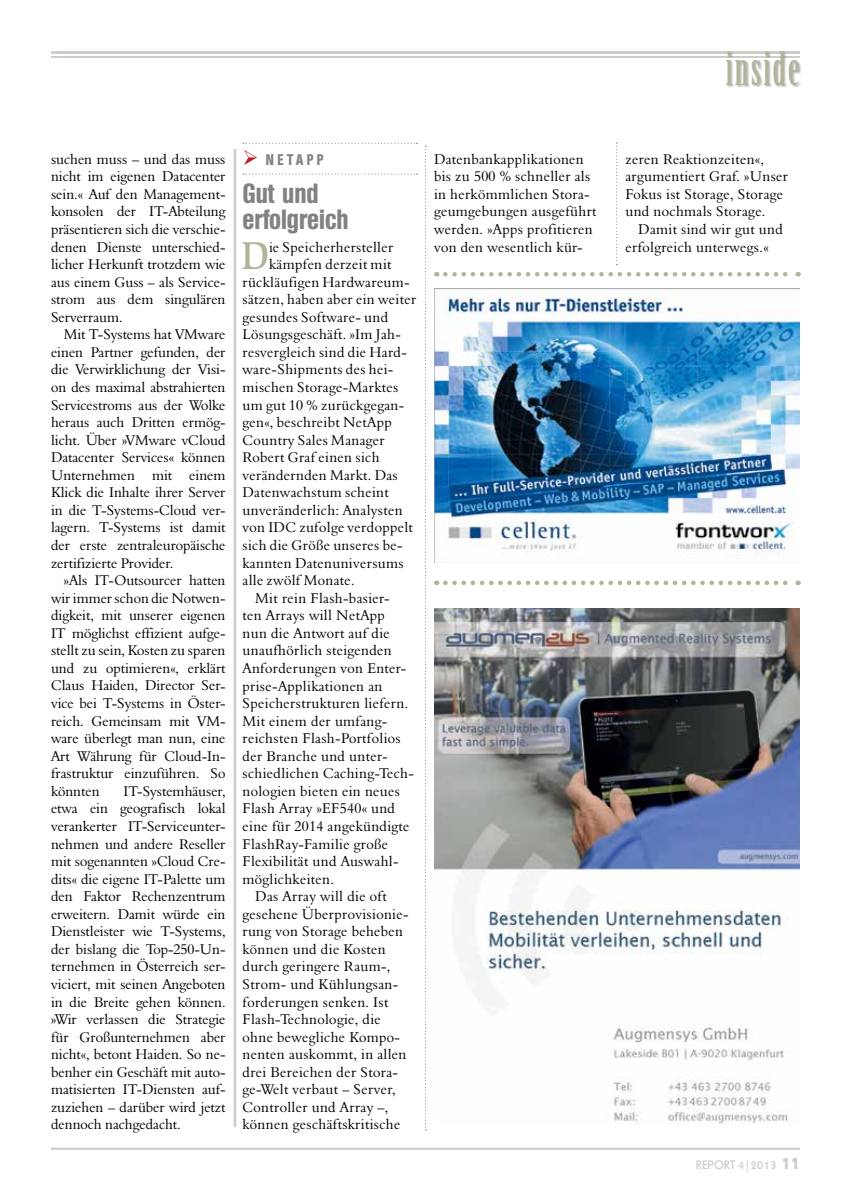
<style>
.page{position:relative;width:851px;height:1191px;background:#fff}
.page>*{position:absolute;margin:0;border:0;box-sizing:border-box;transform-origin:0 0}
.t1{font:45px "Birch Std";letter-spacing:.05em;color:#b4b39a}
.t2{font:500 39.9px "Slimbach";color:#b4b39a}
.t3{font:700 condensed 27px/25.5px "Olympia";color:#808285}
.t4{font:700 condensed 15px "Olympia";letter-spacing:.25em;color:#808285}
.t5{font:14.55px/17.5px "Aldine 401 BT Roman A";letter-spacing:.025em;color:#000;text-align:justify}
.t6{font:12px "Geometric 231 BT Bold C";color:#cacfca}
.s1{color:#c4161c}
.s2{font-family:"Geometric 231 BT Heavy C";font-size:16.5px}
</style>
<div class="page">
<hr style="left:51px;top:51px;width:748px;height:3px;background:#cacfca">
<hr style="left:51px;top:56px;width:748px;height:1px;background:#cacfca">
<div style="left:725px;top:51px;width:76px;height:37px;background:#000;opacity:.3"></div>
<svg style="left:445px;top:580px;width:353px;height:5px"></svg>
<img style="left:434px;top:608px;width:365px;height:515px">
<hr style="left:51px;top:1147px;width:748px;height:2px;background:#cacfca">
<img style="left:434px;top:288px;width:365px;height:274px">
<svg style="left:243px;top:143px;width:174px;height:1px"></svg>
<svg style="left:243px;top:174px;width:174px;height:1px"></svg>
<svg style="left:425px;top:146px;width:1px;height:984px"></svg>
<svg style="left:616px;top:142px;width:1px;height:123px"></svg>
<svg style="left:445px;top:272px;width:353px;height:4px"></svg>
<hr style="left:233px;top:149px;width:3px;height:978px;background:#cacfca">
<h1 class="t1" style="left:725px;top:43px;width:75px">inside</h1>
<p class="t5" style="left:51px;top:150px;width:176px">suchen muss – und das muss nicht im eigenen Datacenter sein.« Auf den Management&shy;konsolen der IT-Abteilung präsentieren sich die verschie&shy;denen Dienste unterschied&shy;licher Herkunft trotzdem wie aus einem Guss – als Service&shy;strom aus dem singulären Serverraum.</p>
<p class="t5" style="left:51px;top:325px;width:176px;text-indent:13px">Mit T-Systems hat VMware einen Partner gefunden, der die Verwirklichung der Visi&shy;on des maximal abstrahierten Servicestroms aus der Wolke heraus auch Dritten ermög&shy;licht. Über »VMware vCloud Datacenter Services« können Unternehmen mit einem Klick die Inhalte ihrer Server in die T-Systems-Cloud ver&shy;lagern. T-Systems ist damit der erste zentraleuropäische zertifizierte Provider.</p>
<p class="t5" style="left:51px;top:571px;width:176px;text-indent:13px">»Als IT-Outsourcer hatten wir immer schon die Notwen&shy;digkeit, mit unserer eigenen IT möglichst effizient aufge&shy;stellt zu sein, Kosten zu sparen und zu optimieren«, erklärt Claus Haiden, Director Ser&shy;vice bei T-Systems in Öster&shy;reich. Gemeinsam mit VM&shy;ware überlegt man nun, eine Art Währung für Cloud-In&shy;frastruktur einzuführen. So könnten</p>
<p class="t5" style="left:51px;top:782px;width:176px;text-indent:72px">IT-Systemhäuser, etwa ein geografisch lokal verankerter IT-Serviceunter&shy;nehmen und andere Reseller mit sogenannten »Cloud Cre&shy;dits« die eigene IT-Palette um den Faktor Rechenzentrum erweitern. Damit würde ein Dienstleister wie T-Systems, der bislang die Top-250-Un&shy;ternehmen in Österreich ser&shy;viciert, mit seinen Angeboten in die Breite gehen können. »Wir verlassen die Strategie für Großunternehmen aber nicht«, betont Haiden. So ne&shy;benher ein Geschäft mit auto&shy;matisierten IT-Diensten auf&shy;zuziehen – darüber wird jetzt dennoch nachgedacht.</p>
<p class="t4" style="left:242px;top:151px;width:82px"><span class="s1">➢</span> NetApp</p>
<h3 class="t3" style="left:242px;top:181px;width:108px">Gut und erfolgreich</h3>
<h2 class="t2" style="left:241px;top:232px;width:29px">D</h2>
<p class="t5" style="left:269px;top:238px;width:126px">ie Speicherhersteller</p>
<p class="t5" style="left:269px;top:255px;width:124px">kämpfen derzeit mit</p>
<p class="t5" style="left:242px;top:273px;width:169px">rückläufigen Hardwareum-</p>
<p class="t5" style="left:242px;top:290px;width:175px">sätzen, haben aber ein weiter</p>
<p class="t5" style="left:242px;top:308px;width:147px">gesundes Software- und</p>
<p class="t5" style="left:242px;top:325px;width:160px">Lösungsgeschäft. »Im Jah-</p>
<p class="t5" style="left:242px;top:343px;width:166px">resvergleich sind die Hard-</p>
<p class="t5" style="left:242px;top:361px;width:152px">ware-Shipments des hei-</p>
<p class="t5" style="left:242px;top:378px;width:157px">mischen Storage-Marktes</p>
<p class="t5" style="left:242px;top:396px;width:163px">um gut 10 % zurückgegan-</p>
<p class="t5" style="left:242px;top:413px;width:151px">gen«, beschreibt NetApp</p>
<p class="t5" style="left:242px;top:431px;width:144px">Country Sales Manager</p>
<p class="t5" style="left:242px;top:448px;width:138px">Robert Graf einen sich</p>
<p class="t5" style="left:242px;top:466px;width:157px">verändernden Markt. Das</p>
<p class="t5" style="left:242px;top:483px;width:148px">Datenwachstum scheint</p>
<p class="t5" style="left:242px;top:501px;width:161px">unveränderlich: Analysten</p>
<p class="t5" style="left:242px;top:518px;width:172px">von IDC zufolge verdoppelt</p>
<p class="t5" style="left:242px;top:536px;width:162px">sich die Größe unseres be-</p>
<p class="t5" style="left:242px;top:554px;width:163px">kannten Datenuniversums</p>
<p class="t5" style="left:242px;top:571px;width:114px">alle zwölf Monate.</p>
<p class="t5" style="left:255px;top:589px;width:136px">Mit rein Flash-basier-</p>
<p class="t5" style="left:242px;top:606px;width:144px">ten Arrays will NetApp</p>
<p class="t5" style="left:242px;top:624px;width:149px">nun die Antwort auf die</p>
<p class="t5" style="left:242px;top:641px;width:151px">unaufhörlich steigenden</p>
<p class="t5" style="left:242px;top:659px;width:165px">Anforderungen von Enter-</p>
<p class="t5" style="left:242px;top:676px;width:141px">prise-Applikationen an</p>
<p class="t5" style="left:242px;top:694px;width:167px">Speicherstrukturen liefern.</p>
<p class="t5" style="left:242px;top:711px;width:146px">Mit einem der umfang-</p>
<p class="t5" style="left:242px;top:729px;width:160px">reichsten Flash-Portfolios</p>
<p class="t5" style="left:242px;top:747px;width:146px">der Branche und unter-</p>
<p class="t5" style="left:242px;top:764px;width:173px">schiedlichen Caching-Tech-</p>
<p class="t5" style="left:242px;top:782px;width:159px">nologien bieten ein neues</p>
<p class="t5" style="left:242px;top:799px;width:154px">Flash Array »EF540« und</p>
<p class="t5" style="left:242px;top:817px;width:168px">eine für 2014 angekündigte</p>
<p class="t5" style="left:242px;top:834px;width:147px">FlashRay-Familie große</p>
<p class="t5" style="left:242px;top:852px;width:157px">Flexibilität und Auswahl-</p>
<p class="t5" style="left:242px;top:869px;width:93px">möglichkeiten.</p>
<p class="t5" style="left:255px;top:887px;width:133px">Das Array will die oft</p>
<p class="t5" style="left:242px;top:905px;width:167px">gesehene Überprovisionie-</p>
<p class="t5" style="left:242px;top:922px;width:162px">rung von Storage beheben</p>
<p class="t5" style="left:242px;top:940px;width:145px">können und die Kosten</p>
<p class="t5" style="left:242px;top:957px;width:149px">durch geringere Raum-,</p>
<p class="t5" style="left:242px;top:975px;width:157px">Strom- und Kühlungsan-</p>
<p class="t5" style="left:242px;top:992px;width:147px">forderungen senken. Ist</p>
<p class="t5" style="left:242px;top:1010px;width:140px">Flash-Technologie, die</p>
<p class="t5" style="left:242px;top:1027px;width:159px">ohne bewegliche Kompo-</p>
<p class="t5" style="left:242px;top:1045px;width:165px">nenten auskommt, in allen</p>
<p class="t5" style="left:242px;top:1063px;width:157px">drei Bereichen der Stora-</p>
<p class="t5" style="left:242px;top:1080px;width:155px">ge-Welt verbaut – Server,</p>
<p class="t5" style="left:242px;top:1098px;width:147px">Controller und Array –,</p>
<p class="t5" style="left:242px;top:1115px;width:159px">können geschäftskritische</p>
<p class="t5" style="left:434px;top:150px;width:164px;text-align:left">Datenbankapplikationen bis zu 500 % schneller als in herkömmlichen Stora&shy;geumgebungen ausgeführt werden. »Apps profitieren von den wesentlich kür-</p>
<p class="t5" style="left:625px;top:150px;width:164px;text-align:left">zeren Reaktionzeiten«, argumentiert Graf. »Unser<br>Fokus ist Storage, Storage und nochmals Storage.</p>
<p class="t5" style="left:625px;top:220px;width:159px;text-indent:13px">Damit sind wir gut und erfolgreich unterwegs.«</p>
<p class="t6" style="left:695px;top:1156px;width:105px">REPORT 4|2013 <span class="s2">11</span></p>
</div>
